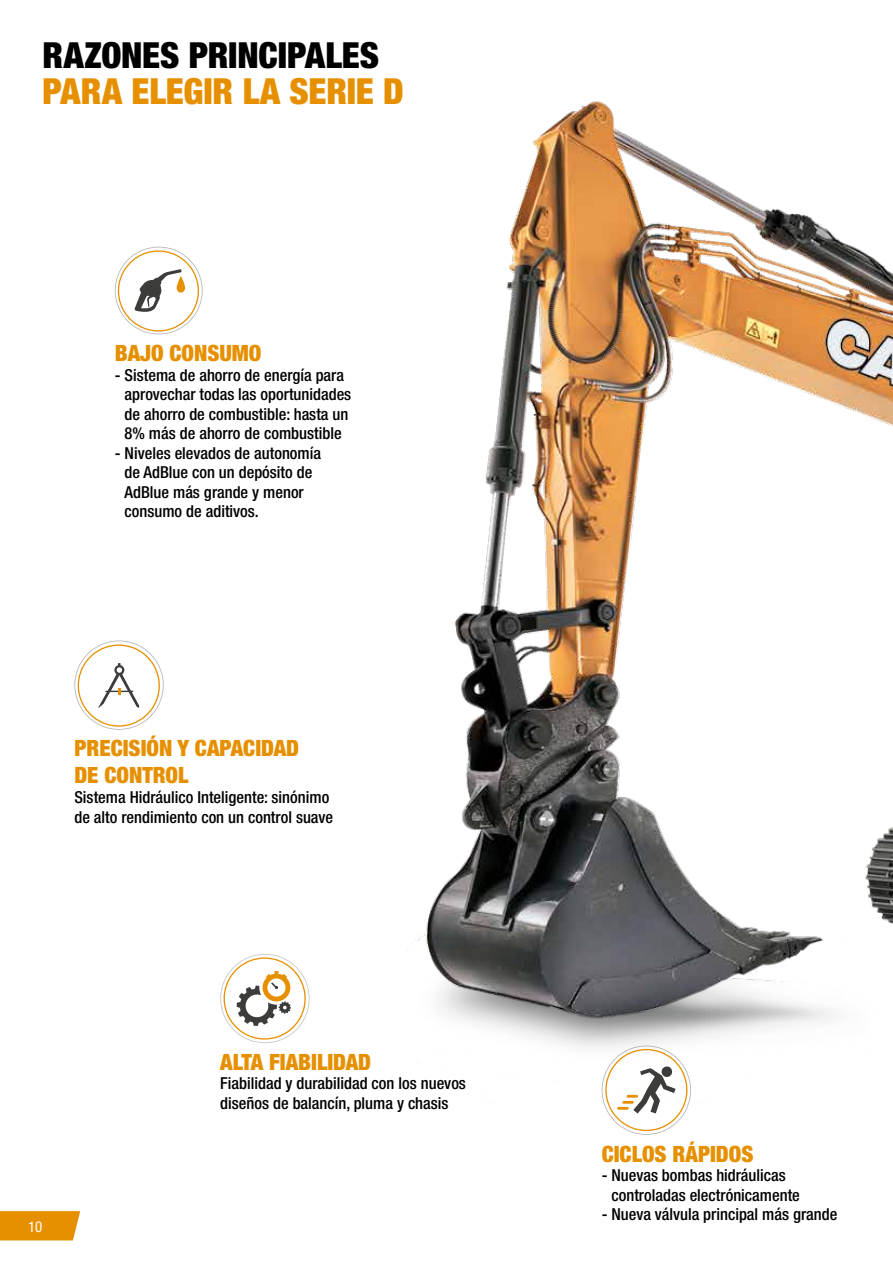
<style>
.page{position:relative;width:893px;height:1263px;background:#fff}
.page>*{position:absolute;margin:0;border:0;box-sizing:border-box;transform-origin:0 0}
.t1{font:900 condensed 36px "Helvetica Neue LT Std";letter-spacing:-.005em;color:#000}
.t2{font:900 condensed 36px "Helvetica Neue LT Std";letter-spacing:-.005em;color:#e69000}
.t3{font:900 condensed 22.5px/27px "Helvetica Neue LT Std";color:#e69000}
.t4{font:500 condensed 16.5px/19.5px "Helvetica Neue LT Std";color:#000}
.t5{font:condensed 15px "Helvetica Neue LT Std";color:#fff}
</style>
<div class="page">
<img style="left:417px;top:101px;width:476px;height:993px">
<svg style="left:0;top:1211px;width:80px;height:29px;background:#e7950b"></svg>
<svg style="left:602px;top:1045px;width:89px;height:90px"></svg>
<svg style="left:115px;top:247px;width:88px;height:87px"></svg>
<svg style="left:177px;top:276px;width:8px;height:17px"></svg>
<svg style="left:220px;top:954px;width:90px;height:89px"></svg>
<svg style="left:74px;top:640px;width:90px;height:90px"></svg>
<h1 class="t1" style="left:43px;top:33px;width:338px">RAZONES PRINCIPALES</h1>
<h1 class="t2" style="left:43px;top:69px;width:363px">PARA ELEGIR LA SERIE D</h1>
<h2 class="t3" style="left:115px;top:339px;width:148px">BAJO CONSUMO</h2>
<p class="t4" style="left:115px;top:365px;width:238px;text-align:center">- Sistema de ahorro de energía para aprovechar todas las oportunidades de ahorro de combustible: hasta un 8% más de ahorro de combustible</p>
<p class="t4" style="left:125px;top:443px;width:198px;text-indent:-10px">- Niveles elevados de autonomía de AdBlue con un depósito de<br>AdBlue más grande y menor consumo de aditivos.</p>
<h2 class="t3" style="left:74px;top:735px;width:226px">PRECISIÓN Y CAPACIDAD<br>DE CONTROL</h2>
<p class="t4" style="left:74px;top:787px;width:260px">Sistema Hidráulico Inteligente: sinónimo de alto rendimiento con un control suave</p>
<p class="t5" style="left:28px;top:1218px;width:16px">10</p>
<h2 class="t3" style="left:220px;top:1048px;width:152px">ALTA FIABILIDAD</h2>
<p class="t4" style="left:220px;top:1073px;width:247px">Fiabilidad y durabilidad con los nuevos diseños de balancín, pluma y chasis</p>
<h2 class="t3" style="left:602px;top:1140px;width:153px">CICLOS RÁPIDOS</h2>
<p class="t4" style="left:611px;top:1165px;width:190px;text-indent:-10px">- Nuevas bombas hidráulicas controladas electrónicamente</p>
<p class="t4" style="left:602px;top:1204px;width:237px">- Nueva válvula principal más grande</p>
</div>
